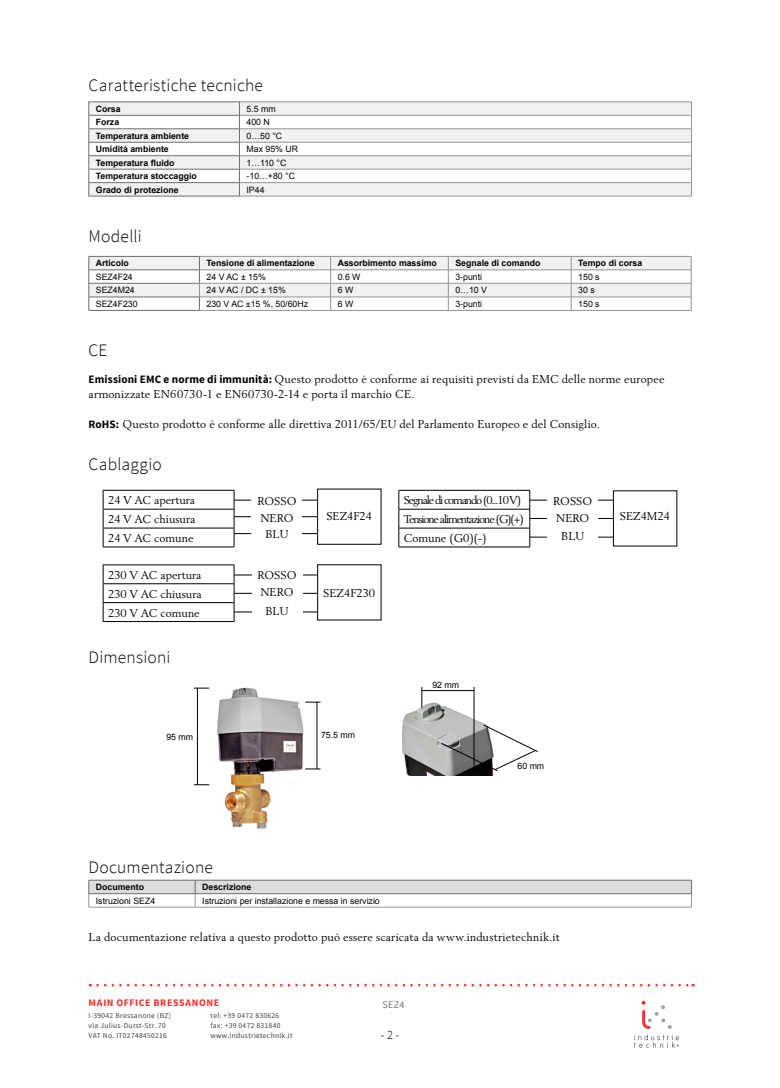
<style>
.page{position:relative;width:780px;height:1088px;background:#fff}
.page>*{position:absolute;margin:0;border:0;box-sizing:border-box;transform-origin:0 0}
.t1{font:300 17.5px "Source Sans Pro";letter-spacing:.01em;color:#000}
.t2{font:300 12.5px "Source Sans Pro";color:#000}
.t3{font:11.25px/18.9px "Berling LT Std";color:#000}
.t4{font:11.25px/18.9px "Berling LT Std";letter-spacing:-.1em;color:#000}
.t5{font:700 10px "Source Sans Pro";letter-spacing:.055em;color:#ee312f}
.t6{font:10px "Source Sans Pro";color:#6d6e71}
.t7{font:8.75px "Arial";color:#000}
.t8{font:700 8.75px "Arial";color:#000}
.t9{font:7.5px/10px "Source Sans Pro";letter-spacing:.04em;color:#414042}
.s1{font-family:"Source Sans Pro";font-weight:700}
</style>
<div class="page">
<svg style="left:634px;top:1001px;width:45px;height:47px"></svg>
<svg style="left:97px;top:984px;width:596px;height:2px"></svg>
<svg style="left:90px;top:103px;width:601px;height:93px;fill:#f1f1f2"></svg>
<svg style="left:89px;top:103px;width:1px;height:93px"></svg>
<hr style="left:89px;top:102px;width:150px;height:1px;background:#6d6e71">
<hr style="left:89px;top:115px;width:150px;height:1px;background:#6d6e71">
<hr style="left:239px;top:102px;width:452px;height:1px;background:#939598">
<hr style="left:89px;top:129px;width:150px;height:1px;background:#6d6e71">
<hr style="left:239px;top:115px;width:452px;height:1px;background:#939598">
<hr style="left:239px;top:129px;width:452px;height:1px;background:#939598">
<hr style="left:89px;top:142px;width:150px;height:1px;background:#6d6e71">
<hr style="left:89px;top:155px;width:150px;height:1px;background:#6d6e71">
<hr style="left:89px;top:169px;width:150px;height:1px;background:#6d6e71">
<hr style="left:89px;top:182px;width:150px;height:1px;background:#6d6e71">
<hr style="left:89px;top:196px;width:150px;height:1px;background:#6d6e71">
<hr style="left:239px;top:142px;width:452px;height:1px;background:#939598">
<hr style="left:239px;top:155px;width:452px;height:1px;background:#939598">
<hr style="left:239px;top:169px;width:452px;height:1px;background:#939598">
<hr style="left:239px;top:182px;width:452px;height:1px;background:#939598">
<svg style="left:691px;top:102px;width:1px;height:94px"></svg>
<hr style="left:239px;top:196px;width:452px;height:1px;background:#939598">
<svg style="left:239px;top:102px;width:1px;height:94px"></svg>
<hr style="left:330px;top:310px;width:118px;height:1px;background:#939598">
<hr style="left:448px;top:310px;width:123px;height:1px;background:#939598">
<hr style="left:89px;top:310px;width:110px;height:1px;background:#6d6e71">
<hr style="left:199px;top:310px;width:131px;height:1px;background:#939598">
<svg style="left:89px;top:256px;width:603px;height:54px"></svg>
<hr style="left:571px;top:310px;width:120px;height:1px;background:#939598">
<hr style="left:89px;top:907px;width:106px;height:1px;background:#939598">
<svg style="left:89px;top:880px;width:603px;height:27px"></svg>
<hr style="left:195px;top:907px;width:496px;height:1px;background:#939598">
<hr style="left:103px;top:490px;width:131px;height:1px;background:#000">
<hr style="left:103px;top:509px;width:131px;height:1px;background:#000">
<hr style="left:103px;top:528px;width:131px;height:1px;background:#000">
<svg style="left:103px;top:491px;width:1px;height:56px"></svg>
<svg style="left:234px;top:491px;width:1px;height:56px"></svg>
<hr style="left:103px;top:547px;width:131px;height:1px;background:#000">
<hr style="left:234px;top:500px;width:84px;height:1px;background:#000">
<hr style="left:234px;top:516px;width:84px;height:1px;background:#000">
<hr style="left:234px;top:533px;width:84px;height:1px;background:#000">
<div style="left:252px;top:496px;width:50px;height:9px;background:#fff"></div>
<div style="left:252px;top:513px;width:50px;height:15px;background:#fff"></div>
<div style="left:252px;top:529px;width:50px;height:12px;background:#fff"></div>
<hr style="left:398px;top:490px;width:132px;height:1px;background:#000">
<hr style="left:398px;top:509px;width:132px;height:1px;background:#000">
<hr style="left:398px;top:528px;width:132px;height:1px;background:#000">
<svg style="left:398px;top:491px;width:1px;height:56px"></svg>
<svg style="left:529px;top:491px;width:1px;height:56px"></svg>
<hr style="left:398px;top:547px;width:132px;height:1px;background:#000">
<hr style="left:530px;top:500px;width:83px;height:1px;background:#000">
<hr style="left:530px;top:518px;width:83px;height:1px;background:#000">
<hr style="left:530px;top:537px;width:83px;height:1px;background:#000">
<div style="left:547px;top:496px;width:51px;height:9px;background:#fff"></div>
<div style="left:547px;top:513px;width:51px;height:13px;background:#fff"></div>
<div style="left:547px;top:531px;width:51px;height:12px;background:#fff"></div>
<hr style="left:103px;top:564px;width:131px;height:1px;background:#000">
<hr style="left:103px;top:583px;width:131px;height:1px;background:#000">
<hr style="left:103px;top:602px;width:131px;height:1px;background:#000">
<svg style="left:103px;top:565px;width:1px;height:56px"></svg>
<svg style="left:234px;top:565px;width:1px;height:56px"></svg>
<hr style="left:103px;top:621px;width:131px;height:1px;background:#000">
<hr style="left:234px;top:575px;width:84px;height:1px;background:#000">
<hr style="left:234px;top:593px;width:84px;height:1px;background:#000">
<hr style="left:234px;top:612px;width:84px;height:1px;background:#000">
<div style="left:252px;top:570px;width:50px;height:10px;background:#fff"></div>
<div style="left:252px;top:587px;width:50px;height:14px;background:#fff"></div>
<div style="left:252px;top:606px;width:50px;height:12px;background:#fff"></div>
<img style="left:199px;top:687px;width:115px;height:142px">
<img style="left:402px;top:701px;width:96px;height:74px">
<svg style="left:194px;top:784px;width:15px;height:1px"></svg>
<hr style="left:197px;top:688px;width:1px;height:97px;background:#000">
<svg style="left:194px;top:688px;width:15px;height:1px"></svg>
<svg style="left:305px;top:702px;width:15px;height:1px"></svg>
<hr style="left:316px;top:702px;width:1px;height:67px;background:#000">
<svg style="left:305px;top:769px;width:15px;height:1px"></svg>
<svg style="left:421px;top:687px;width:1px;height:21px"></svg>
<hr style="left:422px;top:690px;width:52px;height:1px;background:#000">
<hr style="left:473px;top:687px;width:1px;height:79px;background:#000">
<svg style="left:441px;top:724px;width:97px;height:47px"></svg>
<h1 class="t1" style="left:89px;top:75px;width:176px">Caratteristiche tecniche</h1>
<p class="t8" style="left:96px;top:103px;width:26px">Corsa</p>
<p class="t7" style="left:246px;top:103px;width:31px">5.5 mm</p>
<p class="t8" style="left:96px;top:116px;width:25px">Forza</p>
<p class="t7" style="left:246px;top:116px;width:25px">400 N</p>
<p class="t8" style="left:96px;top:130px;width:95px">Temperatura ambiente</p>
<p class="t7" style="left:246px;top:130px;width:37px">0…50 °C</p>
<p class="t8" style="left:96px;top:143px;width:74px">Umiditá ambiente</p>
<p class="t7" style="left:246px;top:143px;width:53px">Max 95% UR</p>
<p class="t8" style="left:96px;top:157px;width:80px">Temperatura fluido</p>
<p class="t7" style="left:246px;top:157px;width:41px">1…110 °C</p>
<p class="t8" style="left:96px;top:170px;width:102px">Temperatura stoccaggio</p>
<p class="t7" style="left:246px;top:170px;width:50px">-10…+80 °C</p>
<p class="t8" style="left:96px;top:184px;width:84px">Grado di protezione</p>
<p class="t7" style="left:246px;top:184px;width:19px">IP44</p>
<h1 class="t1" style="left:89px;top:226px;width:55px">Modelli</h1>
<p class="t8" style="left:96px;top:257px;width:35px">Articolo</p>
<p class="t8" style="left:206px;top:257px;width:110px">Tensione di alimentazione</p>
<p class="t8" style="left:338px;top:257px;width:101px">Assorbimento massimo</p>
<p class="t8" style="left:455px;top:257px;width:87px">Segnale di comando</p>
<p class="t8" style="left:578px;top:257px;width:66px">Tempo di corsa</p>
<p class="t7" style="left:96px;top:271px;width:38px">SEZ4F24</p>
<p class="t7" style="left:206px;top:271px;width:61px">24 V AC ± 15%</p>
<p class="t7" style="left:338px;top:271px;width:24px">0.6 W</p>
<p class="t7" style="left:455px;top:271px;width:28px">3-punti</p>
<p class="t7" style="left:578px;top:271px;width:23px">150 s</p>
<p class="t7" style="left:96px;top:284px;width:40px">SEZ4M24</p>
<p class="t7" style="left:206px;top:284px;width:81px">24 V AC / DC ± 15%</p>
<p class="t7" style="left:338px;top:284px;width:17px">6 W</p>
<p class="t7" style="left:455px;top:284px;width:33px">0…10 V</p>
<p class="t7" style="left:578px;top:284px;width:18px">30 s</p>
<p class="t7" style="left:96px;top:298px;width:43px">SEZ4F230</p>
<p class="t7" style="left:206px;top:298px;width:103px">230 V AC ±15 %, 50/60Hz</p>
<p class="t7" style="left:338px;top:298px;width:17px">6 W</p>
<p class="t7" style="left:455px;top:298px;width:28px">3-punti</p>
<p class="t7" style="left:578px;top:298px;width:23px">150 s</p>
<h1 class="t1" style="left:89px;top:340px;width:20px">CE</h1>
<p class="t3" style="left:89px;top:371px;width:577px;line-height:15.6px"><span class="s1">Emissioni EMC e norme di immunità:</span> Questo prodotto è conforme ai requisiti previsti da EMC delle norme europee armonizzate EN60730-1 e EN60730-2-14 e porta il marchio CE.</p>
<p class="t3" style="left:89px;top:414px;width:513px"><span class="s1">RoHS:</span> Questo prodotto é conforme alle direttiva 2011/65/EU del Parlamento Europeo e del Consiglio.</p>
<h1 class="t1" style="left:89px;top:454px;width:75px">Cablaggio</h1>
<p class="t3" style="left:108px;top:491px;width:89px;text-align:justify">24 V AC apertura 24 V AC chiusura 24 V AC comune</p>
<p class="t3" style="left:257px;top:492px;width:41px;line-height:16.9px;text-align:center">ROSSO<br>NERO<br>BLU</p>
<p class="t3" style="left:108px;top:565px;width:95px;text-align:justify">230 V AC apertura 230 V AC chiusura 230 V AC comune</p>
<p class="t3" style="left:257px;top:567px;width:41px;line-height:16.9px">ROSSO<br>NERO</p>
<p class="t3" style="left:265px;top:601px;width:24px">BLU</p>
<h1 class="t1" style="left:89px;top:646px;width:83px">Dimensioni</h1>
<p class="t3" style="left:326px;top:507px;width:47px">SEZ4F24</p>
<p class="t3" style="left:323px;top:583px;width:53px">SEZ4F230</p>
<p class="t7" style="left:166px;top:731px;width:28px">95 mm</p>
<p class="t7" style="left:321px;top:729px;width:36px">75.5 mm</p>
<p class="t4" style="left:404px;top:491px;width:121px">Segnale di comando (0...10 V)<br>Tensione alimentazione (G)(+)<br>Comune (G0)(-)</p>
<p class="t3" style="left:553px;top:492px;width:41px;line-height:16.9px">ROSSO<br>NERO</p>
<p class="t3" style="left:561px;top:527px;width:24px">BLU</p>
<p class="t3" style="left:620px;top:507px;width:52px">SEZ4M24</p>
<p class="t7" style="left:432px;top:679px;width:28px">92 mm</p>
<p class="t7" style="left:517px;top:760px;width:28px">60 mm</p>
<h1 class="t1" style="left:89px;top:856px;width:126px">Documentazione</h1>
<p class="t8" style="left:96px;top:881px;width:50px">Documento</p>
<p class="t8" style="left:202px;top:881px;width:51px">Descrizione</p>
<p class="t7" style="left:96px;top:895px;width:61px">Istruzioni SEZ4</p>
<p class="t7" style="left:202px;top:895px;width:179px">Istruzioni per installazione e messa in servizio</p>
<p class="t3" style="left:89px;top:927px;width:472px">La documentazione relativa a questo prodotto puó essere scaricata da www.industrietechnik.it</p>
<p class="t5" style="left:89px;top:996px;width:132px">MAIN OFFICE BRESSANONE</p>
<p class="t9" style="left:89px;top:1010px;width:84px">I-39042 Bressanone (BZ) via Julius-Durst-Str. 70<br>VAT No. IT02748450216</p>
<p class="t9" style="left:210px;top:1010px;width:83px">tel: +39 0472 830626 fax: +39 0472 831840 www.industrietechnik.it</p>
<p class="t6" style="left:382px;top:998px;width:23px">SEZ4</p>
<p class="t2" style="left:381px;top:1027px;width:20px">- 2 -</p>
</div>
